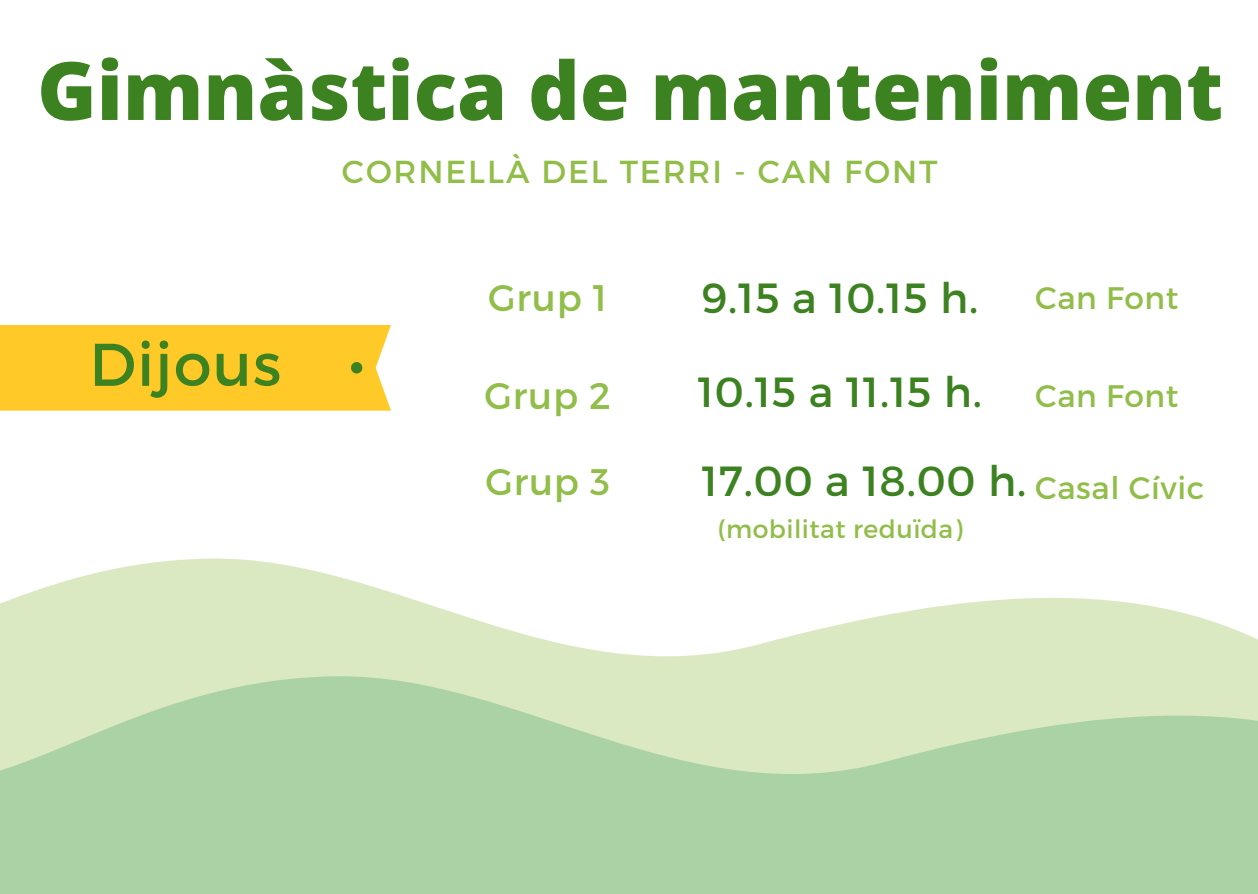
<style>
.page{position:relative;width:1258px;height:894px;background:#fff}
.page>*{position:absolute;margin:0;border:0;box-sizing:border-box;transform-origin:0 0}
.t1{font:800 80.4px "Open Sans";color:#3c8220}
.t2{font:60px "Montserrat";letter-spacing:.02em;color:#3c8220}
.t3{font:42px "Montserrat";letter-spacing:.02em;color:#3c8220}
.t4{font:36.9px "Montserrat";letter-spacing:.02em;color:#91bd49}
.t5{font:31.8px "Montserrat";letter-spacing:.06em;color:#91bd49}
.t6{font:31.2px "Montserrat";letter-spacing:.02em;color:#91bd49}
.t7{font:25.2px "Montserrat";letter-spacing:.02em;color:#91bd49}
</style>
<div class="page">
<svg style="left:0;top:558px;width:1258px;height:116px;fill:#dbe9c3"></svg>
<svg style="left:0;top:674px;width:1258px;height:219px;background:#b6d7ab"></svg>
<div style="left:0;top:325px;width:391px;height:85px;background:#ffc927"></div>
<p class="t1" style="left:37px;top:34px;width:1187px">Gimnàstica de manteniment</p>
<p class="t5" style="left:342px;top:151px;width:597px">CORNELLÀ DEL TERRI - CAN FONT</p>
<p class="t2" style="left:89px;top:325px;width:193px">Dijous</p>
<p class="t4" style="left:488px;top:274px;width:120px">Grup 1</p>
<p class="t3" style="left:701px;top:270px;width:278px">9.15 a 10.15 h.</p>
<p class="t6" style="left:1035px;top:278px;width:145px">Can Font</p>
<p class="t4" style="left:484px;top:372px;width:128px">Grup 2</p>
<p class="t3" style="left:698px;top:364px;width:286px">10.15 a 11.15 h.</p>
<p class="t6" style="left:1035px;top:375px;width:145px">Can Font</p>
<p class="t4" style="left:485px;top:457px;width:126px">Grup 3</p>
<p class="t3" style="left:702px;top:453px;width:326px">17.00 a 18.00 h.</p>
<p class="t7" style="left:717px;top:512px;width:246px">(mobilitat reduïda)</p>
<p class="t6" style="left:1035px;top:467px;width:171px">Casal Cívic</p>
</div>
